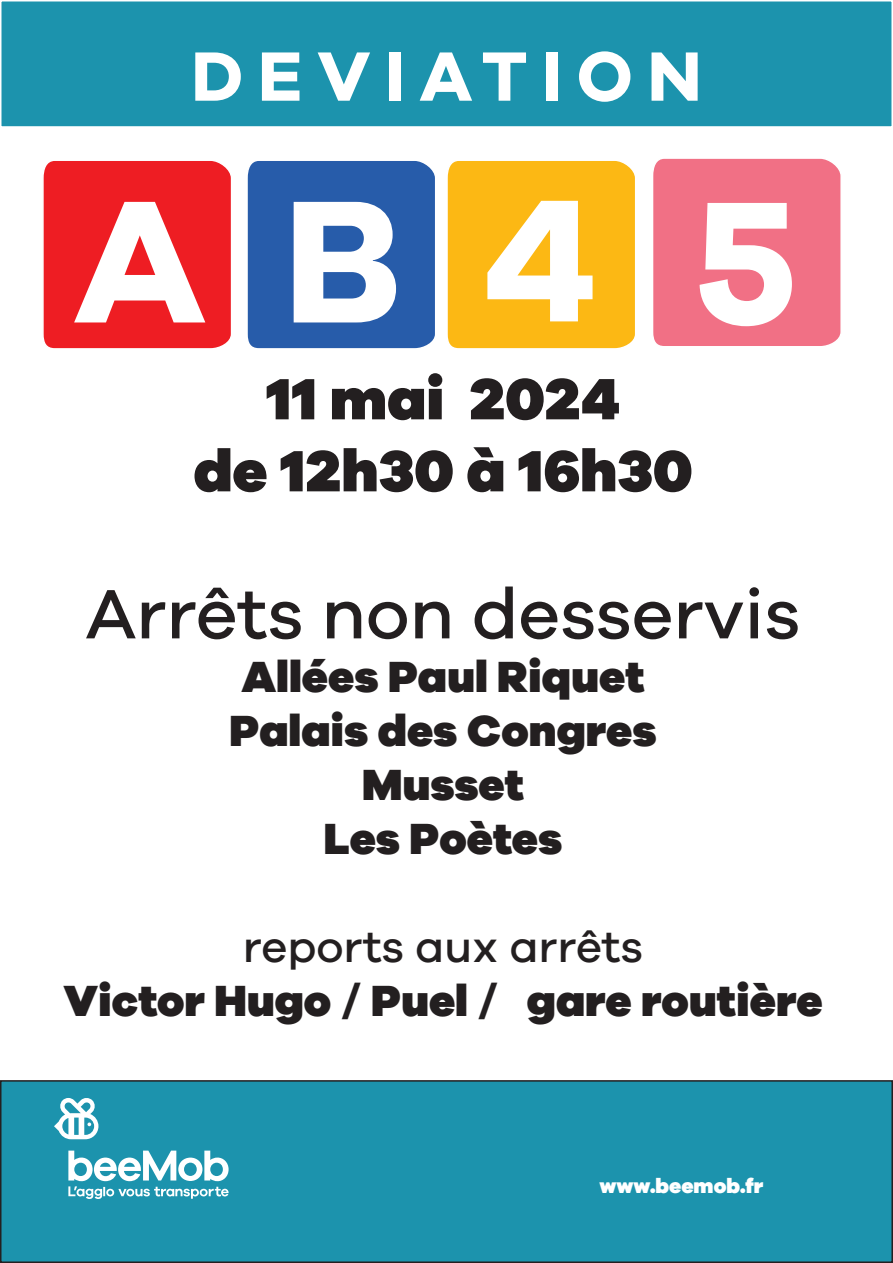
<style>
.page{position:relative;width:893px;height:1263px;background:#fff}
.page>*{position:absolute;margin:0;border:0;box-sizing:border-box;transform-origin:0 0}
.t1{font:700 180px "Galano Grotesque";color:#fff}
.t2{font:500 72px "Galano Grotesque";color:#231f20}
.t3{font:700 72px "Galano Grotesque";letter-spacing:.2em;color:#fff}
.t4{font:900 60px/72px "Galano Grotesque";color:#231f20;text-align:center}
.t5{font:900 45px/54px "Galano Grotesque";color:#231f20;text-align:center}
.t6{font:500 45px "Galano Grotesque";color:#231f20}
.t7{font:900 21px "Galano Grotesque";color:#fff}
</style>
<div class="page">
<div style="left:1px;top:1px;width:891px;height:126px;background:#1c93ad"></div>
<div style="left:0;top:0;width:893px;height:128px;border:2px solid #fff"></div>
<div style="left:1px;top:1081px;width:891px;height:181px;background:#1c93ad"></div>
<div style="left:0;top:1080px;width:893px;height:183px;border:2px solid #231f20"></div>
<div style="left:43px;top:161px;width:188px;height:188px;background:#ee1d23"></div>
<div style="left:247px;top:161px;width:188px;height:188px;background:#275caa"></div>
<div style="left:447px;top:161px;width:188px;height:188px;background:#fcb814"></div>
<div style="left:653px;top:158px;width:188px;height:188px;background:#f17085"></div>
<svg style="left:54px;top:1098px;width:44px;height:41px"></svg>
<svg style="left:68px;top:1150px;width:161px;height:49px"></svg>
<h2 class="t3" style="left:191px;top:32px;width:512px">DEVIATION</h2>
<h1 class="t1" style="left:74px;top:150px;width:725px">AB45</h1>
<h3 class="t4" style="left:194px;top:361px;width:500px">11 mai 2024<br>de 12h30 à 16h30</h3>
<h2 class="t2" style="left:86px;top:571px;width:716px">Arrêts non desservis</h2>
<p class="t5" style="left:230px;top:648px;width:429px">Allées Paul Riquet<br>Palais des Congres<br>Musset<br>Les Poètes</p>
<p class="t6" style="left:243px;top:920px;width:402px">reports aux arrêts</p>
<p class="t5" style="left:64px;top:972px;width:761px">Victor Hugo / Puel / gare routière</p>
<p class="t7" style="left:600px;top:1172px;width:165px">www.beemob.fr</p>
</div>
